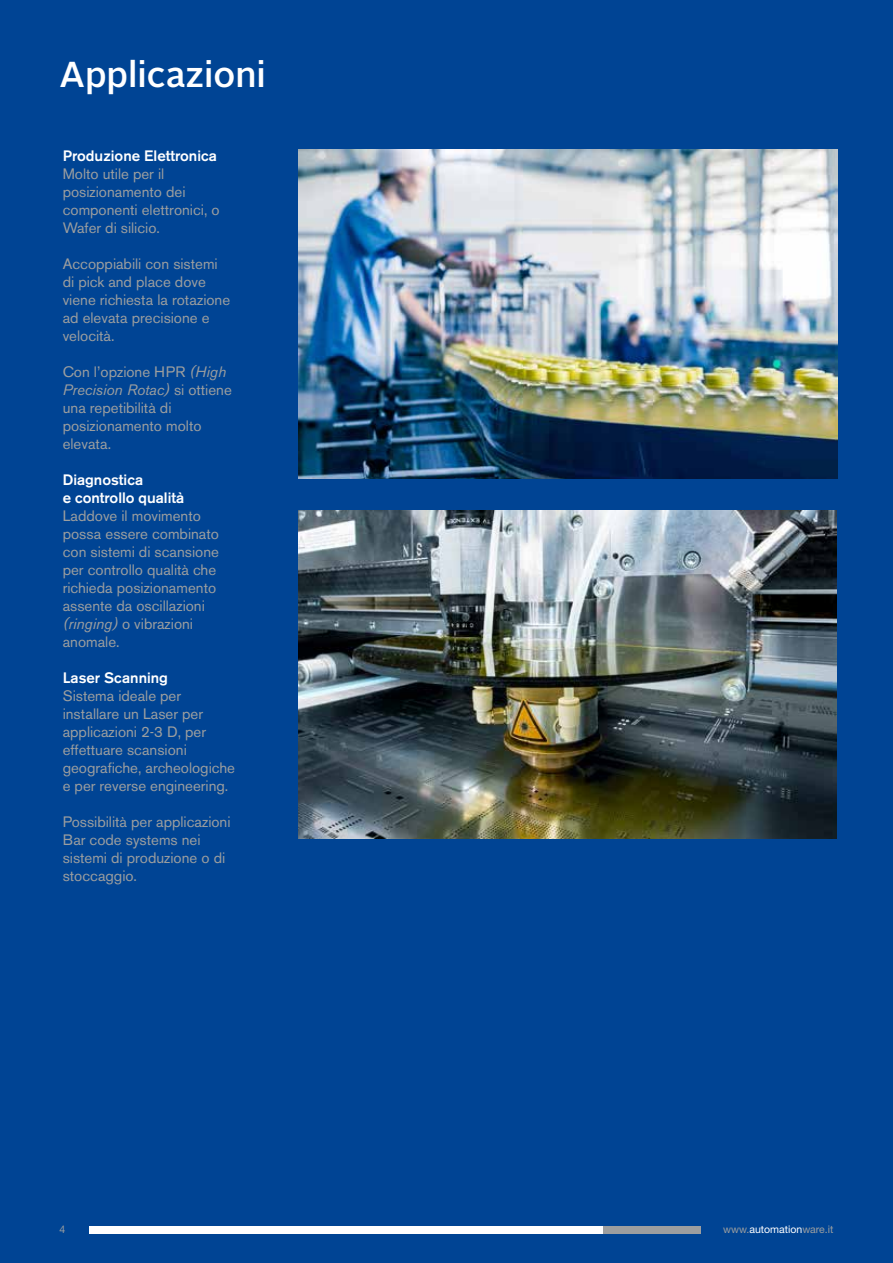
<style>
.page{position:relative;width:893px;height:1263px;background:#004494}
.page>*{position:absolute;margin:0;border:0;box-sizing:border-box;transform-origin:0 0}
.t1{font:500 36px "Alright Sans";color:#fff}
.t2{font:15px/18px "Akzidenz Grotesk BE";color:#9c9e9f}
.t3{font:500 15px/18px "Akzidenz Grotesk BE";color:#fff}
.t4{font:10.5px "Helvetica Neue";color:#9c9e9f}
.s1{font-style:italic}
.s2{color:#fff}
</style>
<div class="page">
<img style="left:298px;top:149px;width:539px;height:329px">
<img style="left:298px;top:510px;width:538px;height:329px">
<div style="left:89px;top:1226px;width:612px;height:7px;background:#fff"></div>
<div style="left:603px;top:1226px;width:98px;height:7px;background:#9c9e9f"></div>
<h1 class="t1" style="left:60px;top:49px;width:208px">Applicazioni</h1>
<p class="t3" style="left:63px;top:146px;width:156px">Produzione Elettronica</p>
<p class="t2" style="left:63px;top:165px;width:158px">Molto utile per il posizionamento dei componenti elettronici, o<br>Wafer di silicio.</p>
<p class="t2" style="left:63px;top:255px;width:169px">Accoppiabili con sistemi di pick and place dove viene richiesta la rotazione ad elevata precisione e velocità.</p>
<p class="t2" style="left:63px;top:363px;width:171px">Con l’opzione HPR <span class="s1">(High<br>Precision Rotac)</span> si ottiene una repetibilità di posizionamento molto elevata.</p>
<p class="t3" style="left:63px;top:470px;width:123px">Diagnostica<br>e controllo qualità</p>
<p class="t2" style="left:63px;top:507px;width:158px">Laddove il movimento possa essere combinato con sistemi di scansione per controllo qualità che richieda posizionamento assente da oscillazioni <span class="s1">(ringing)</span> o vibrazioni anomale.</p>
<p class="t3" style="left:63px;top:668px;width:107px">Laser Scanning</p>
<p class="t2" style="left:63px;top:687px;width:174px">Sistema ideale per installare un Laser per applicazioni 2-3 D, per effettuare scansioni geografiche, archeologiche e per reverse engineering.</p>
<p class="t2" style="left:63px;top:813px;width:169px">Possibilità per applicazioni<br>Bar code systems nei sistemi di produzione o di stoccaggio.</p>
<p class="t4" style="left:60px;top:1223px;width:7px">4</p>
<p class="t4" style="left:723px;top:1223px;width:112px">www.<span class="s2">automation</span>ware.it</p>
</div>
